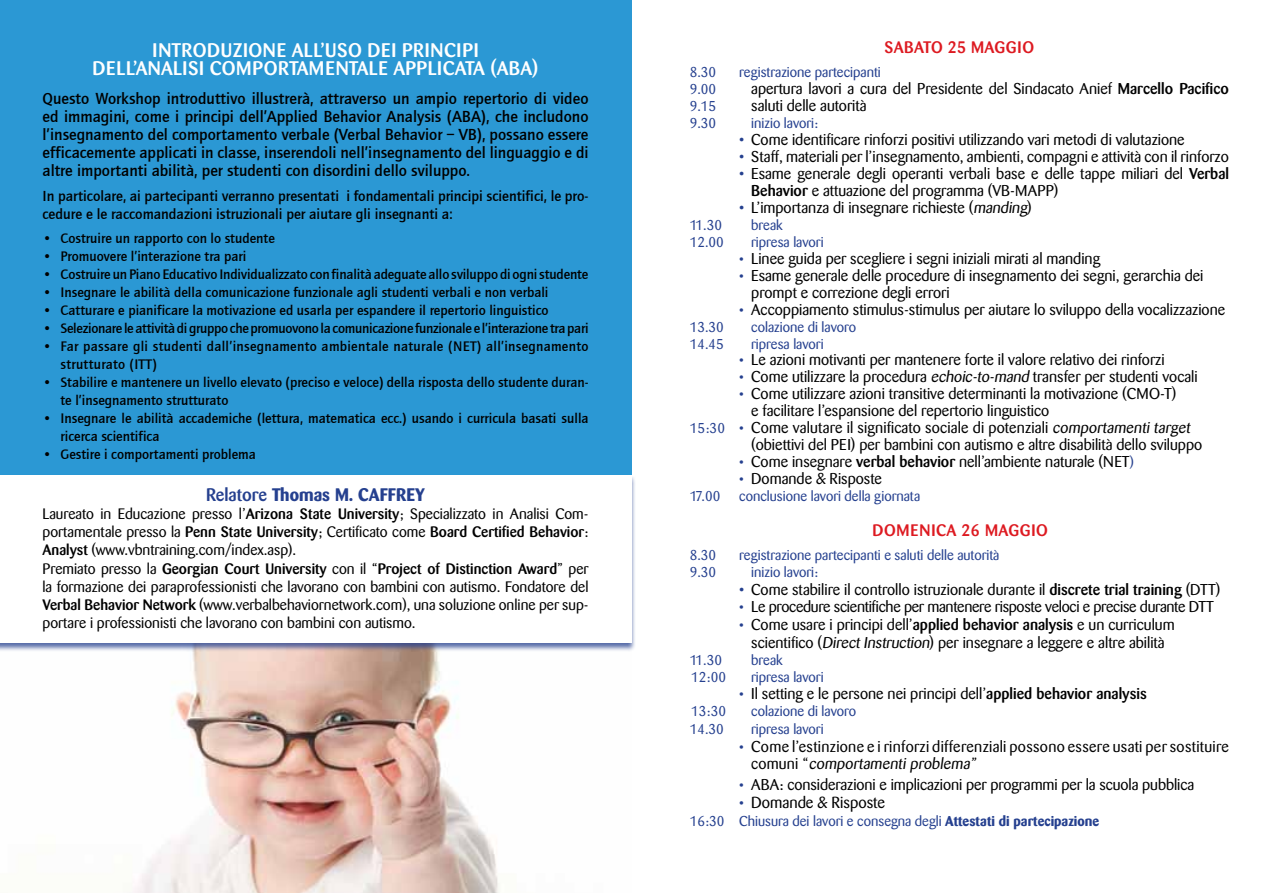
<style>
.page{position:relative;width:1263px;height:893px;background:#fff}
.page>*{position:absolute;margin:0;border:0;box-sizing:border-box;transform-origin:0 0}
.t1{font:500 19.5px/18px "Barmeno";letter-spacing:.03em;color:#fff;text-align:center}
.t2{font:700 18px "Barmeno";color:#25408f}
.t3{font:16.5px/18px "Quay Sans Md ITCTT";color:#000;text-align:justify}
.t4{font:500 16.5px "Barmeno";letter-spacing:.04em;color:#dd1a21}
.t5{font:500 16.5px "Barmeno";letter-spacing:.02em;color:#dd1a21}
.t6{font:15.9px "Barmeno";color:#000}
.t7{font:15.6px/17px "Barmeno";color:#000}
.t8{font:15.6px/17.7px "Barmeno";letter-spacing:.02em;color:#000}
.t9{font:15.6px "Barmeno";letter-spacing:-.02em;color:#000}
.t10{font:15px/18px "Barmeno";color:#000}
.t11{font:15px/18px "Quay Sans Md ITCTT";color:#000}
.t12{font:14.25px/18px "Quay Sans Md ITCTT";color:#000}
.t13{font:14.25px/18px "Quay Sans Md ITCTT";letter-spacing:.02em;color:#000}
.t14{font:14.25px "Quay Sans Md ITCTT";letter-spacing:-.02em;color:#000}
.t15{font:14.1px "Barmeno";color:#25408f}
.s1{font-weight:500}
.s2{color:#25408f}
.s3{font-size:14.1px;color:#25408f}
.s4{font-style:italic}
.s5{font-size:14.4px;color:#25408f}
.s6{font-weight:700}
</style>
<div class="page">
<div style="left:0;top:0;width:631px;height:569px;background:#2b98d4"></div>
<img style="left:134px;top:651px;width:366px;height:242px">
<div style="left:0;top:474px;width:635px;height:177px;background:#25408f;opacity:.75"></div>
<div style="left:0;top:475px;width:631px;height:168px;background:#fff"></div>
<p class="t1" style="left:93px;top:41px;width:447px">introduzion e all’uso dei principi<br>dell’Analisi Comportam entale Applicata (ABA)</p>
<p class="t3" style="left:43px;top:89px;width:547px">Questo Workshop introduttivo illustrerà, attraverso un ampio repertorio di video ed immagini, come i principi dell’Applied Behavior Analysis (ABA), che includono l’insegnamento del comportamento verbale (Verbal Behavior – VB), possano essere efficacemente applicati in classe, inserendoli nell’insegnamento del linguaggio e di altre importanti abilità, per studenti con disordini dello sviluppo.</p>
<p class="t11" style="left:43px;top:187px;width:547px">In particolare, ai partecipanti verranno presentati i fondamentali principi scientifici, le pro&shy;cedure e le raccomandazioni istruzionali per aiutare gli insegnanti a:</p>
<p class="t12" style="left:43px;top:230px;width:234px">• Costruire un rapporto con lo studente</p>
<p class="t12" style="left:43px;top:248px;width:205px">• Promuovere l’interazione tra pari</p>
<p class="t12" style="left:43px;top:266px;width:547px">• Costruire un Piano Educativo Individualizzato con finalità adeguate allo sviluppo di ogni studente</p>
<p class="t12" style="left:43px;top:284px;width:507px">• Insegnare le abilità della comunicazione funzionale agli studenti verbali e non verbali</p>
<p class="t12" style="left:43px;top:302px;width:508px">• Catturare e pianificare la motivazione ed usarla per espandere il repertorio linguistico</p>
<p class="t14" style="left:43px;top:321px;width:548px">• Selezionare le attività di gruppo che promuovono la comunicazione funzionale e l’interazione tra pari</p>
<p class="t13" style="left:61px;top:338px;width:529px;text-indent:-18px">• Far passare gli studenti dall’insegnamento ambientale naturale (NET) all’insegnamento strutturato (ITT)</p>
<p class="t12" style="left:61px;top:374px;width:530px;text-indent:-18px">• Stabilire e mantenere un livello elevato (preciso e veloce) della risposta dello studente duran&shy;te l’insegnamento strutturato</p>
<p class="t12" style="left:61px;top:410px;width:530px;text-indent:-18px">• Insegnare le abilità accademiche (lettura, matematica ecc.) usando i curricula basati sulla ricerca scientifica</p>
<p class="t12" style="left:43px;top:446px;width:215px">• Gestire i comportamenti problema</p>
<p class="t2" style="left:206px;top:484px;width:173px"><span class="s1">Relatore</span> Thomas M. Caffre</p>
<p class="t2" style="left:415px;top:484px;width:11px">y</p>
<p class="t10" style="left:43px;top:505px;width:547px">Laureato in Educazione presso l’<span class="s1">Arizona State University</span>; Specializzato in Analisi Com&shy;portamentale presso la <span class="s1">Penn State University</span>; Certificato come <span class="s1">Board Certified Behavior</span>:<br><span class="s1">Analyst</span> (www.vbntraining.com/index.asp).<br>Premiato presso la <span class="s1">Georgian Court University</span> con il “<span class="s1">Project of Distinction Award</span>” per la formazione dei paraprofessionisti che lavorano con bambini con autismo. Fondatore del <span class="s1">Verbal Behavior Network</span> (www.verbalbehaviornetwork.com), una soluzione online per sup&shy;portare i professionisti che lavorano con bambini con autismo.</p>
<p class="t5" style="left:885px;top:37px;width:151px">SABATO 25 MAggio</p>
<p class="t15" style="left:690px;top:64px;width:28px">8.30</p>
<p class="t15" style="left:739px;top:64px;width:143px">registrazione partecipanti</p>
<p class="t15" style="left:690px;top:81px;width:28px">9.00</p>
<p class="t7" style="left:751px;top:80px;width:479px">apertura lavori a cura del Presidente del Sindacato Anief <span class="s1">Marcello Pacifico</span></p>
<p class="t15" style="left:690px;top:98px;width:28px">9.15</p>
<p class="t7" style="left:751px;top:97px;width:117px">saluti delle autorità</p>
<p class="t15" style="left:690px;top:115px;width:28px">9.30</p>
<p class="t15" style="left:751px;top:115px;width:69px">inizio lavori:</p>
<p class="t7" style="left:739px;top:131px;width:447px"><span class="s2">•</span> Come identificare rinforzi positivi utilizzando vari metodi di valutazione</p>
<p class="t7" style="left:739px;top:148px;width:491px"><span class="s2">•</span> Staff, materiali per l’insegnamento, ambienti, compagni e attività con il rinforzo</p>
<p class="t7" style="left:751px;top:165px;width:479px;text-indent:-12px"><span class="s2">•</span> Esame generale degli operanti verbali base e delle tappe miliari del <span class="s1">Verbal<br>Behavior</span> e attuazione del programma (VB-MAPP)</p>
<p class="t7" style="left:739px;top:199px;width:294px"><span class="s2">•</span> L’importanza di insegnare richieste (manding)</p>
<p class="t15" style="left:690px;top:217px;width:34px">11.30</p>
<p class="t15" style="left:751px;top:217px;width:33px">break</p>
<p class="t15" style="left:690px;top:234px;width:36px">12.00</p>
<p class="t15" style="left:751px;top:234px;width:74px">ripresa lavori</p>
<p class="t7" style="left:739px;top:250px;width:362px"><span class="s3">•</span> Linee guida per scegliere i segni iniziali mirati al manding</p>
<p class="t7" style="left:751px;top:267px;width:454px;text-indent:-12px"><span class="s3">•</span> Esame generale delle procedure di insegnamento dei segni, gerarchia dei prompt e correzione degli errori</p>
<p class="t7" style="left:739px;top:301px;width:487px"><span class="s3">•</span> Accoppiamento stimulus-stimulus per aiutare lo sviluppo della vocalizzazione</p>
<p class="t15" style="left:690px;top:318px;width:36px">13.30</p>
<p class="t15" style="left:751px;top:318px;width:107px">colazione di lavoro</p>
<p class="t15" style="left:690px;top:335px;width:36px">14.45</p>
<p class="t15" style="left:751px;top:335px;width:74px">ripresa lavori</p>
<p class="t7" style="left:739px;top:352px;width:427px"><span class="s3">•</span> Le azioni motivanti per mantenere forte il valore relativo dei rinforzi</p>
<p class="t7" style="left:739px;top:369px;width:460px"><span class="s3">•</span> Come utilizzare la procedura <span class="s4">echoic-to-mand</span> transfer per studenti vocali</p>
<p class="t7" style="left:739px;top:386px;width:439px"><span class="s3">•</span> Come utilizzare azioni transitive determinanti la motivazione (CMO-T)</p>
<p class="t7" style="left:751px;top:403px;width:300px">e facilitare l’espansione del repertorio linguistico</p>
<p class="t7" style="left:690px;top:420px;width:504px"><span class="s3">15:30 •</span> Come valutare il significato sociale di potenziali comportamenti target</p>
<p class="t7" style="left:751px;top:436px;width:452px">(obiettivi del PEI) per bambini con autismo e altre disabilità dello sviluppo</p>
<p class="t7" style="left:739px;top:453px;width:396px"><span class="s3">•</span> Come insegnare <span class="s1">verbal behavior</span> nell’ambiente naturale (NET<span class="s3">)</span></p>
<p class="t7" style="left:739px;top:470px;width:144px"><span class="s3">•</span> Domande &amp; Risposte</p>
<p class="t15" style="left:690px;top:488px;width:32px">17.00</p>
<p class="t15" style="left:739px;top:488px;width:182px">conclusione lavori della giornata</p>
<p class="t4" style="left:872px;top:520px;width:177px">DOMENICA 26 MAggio</p>
<p class="t15" style="left:690px;top:547px;width:28px">8.30</p>
<p class="t15" style="left:739px;top:547px;width:262px">registrazione partecipanti e saluti delle autorità</p>
<p class="t15" style="left:690px;top:564px;width:28px">9.30</p>
<p class="t15" style="left:751px;top:564px;width:69px">inizio lavori:</p>
<p class="t7" style="left:739px;top:581px;width:483px"><span class="s2">•</span> Come stabilire il controllo istruzionale durante il <span class="s1">discrete trial training</span> (DTT)</p>
<p class="t9" style="left:739px;top:598px;width:476px"><span class="s3">•</span> Le procedure scientifiche per mantenere risposte veloci e precise durante DTT</p>
<p class="t7" style="left:739px;top:616px;width:437px;line-height:17.7px;text-align:center"><span class="s3">•</span> Come usare i principi dell’<span class="s1">applied behavior analysis</span> e un curriculum scientifico (Direct Instruction) per insegnare a leggere e altre abilità</p>
<p class="t15" style="left:690px;top:652px;width:34px">11.30</p>
<p class="t15" style="left:751px;top:652px;width:33px">break</p>
<p class="t15" style="left:691px;top:669px;width:36px">12:00</p>
<p class="t15" style="left:751px;top:669px;width:74px">ripresa lavori</p>
<p class="t7" style="left:739px;top:686px;width:409px"><span class="s3">•</span> Il setting e le persone nei principi dell’<span class="s1">applied behavior analysis</span></p>
<p class="t15" style="left:691px;top:703px;width:36px">13:30</p>
<p class="t15" style="left:751px;top:703px;width:107px">colazione di lavoro</p>
<p class="t15" style="left:690px;top:721px;width:36px">14.30</p>
<p class="t15" style="left:751px;top:721px;width:74px">ripresa lavori</p>
<p class="t8" style="left:751px;top:737px;width:479px;text-indent:-12px"><span class="s3">•</span> Come l’estinzione e i rinforzi differenziali possono essere usati per sostituire c o m u n i “ comportamenti problema”</p>
<p class="t7" style="left:739px;top:776px;width:456px"><span class="s3">•</span> ABA: considerazioni e implicazioni per programmi per la scuola pubblica</p>
<p class="t6" style="left:739px;top:793px;width:147px"><span class="s5">•</span> Domande &amp; Risposte</p>
<p class="t15" style="left:690px;top:813px;width:411px">16:30 Chiusura dei lavori e consegna degli <span class="s6">Attestati di partecipazione</span></p>
</div>
